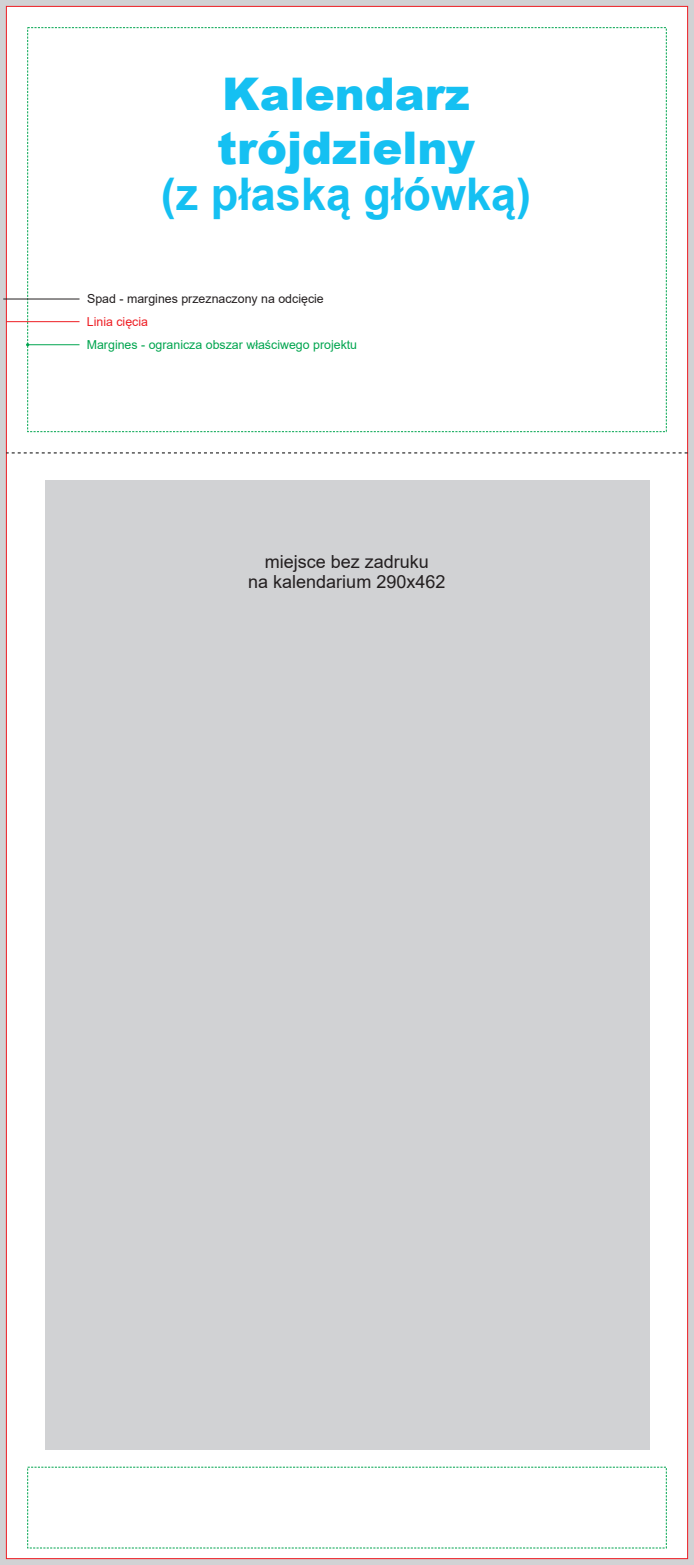
<style>
.page{position:relative;width:694px;height:1565px;background:#fff}
.page>*{position:absolute;margin:0;border:0;box-sizing:border-box;transform-origin:0 0}
.t1{font:900 45px/54.1px "Arial";color:#15c0f2}
.t2{font:700 45px "Arial";color:#15c0f2}
.t3{font:18px/20.1px "Arial";color:#231f20;text-align:center}
.t4{font:12.38px "Arial";color:#00a54f}
.t5{font:12.38px "Arial";color:#231f20}
.t6{font:12.38px "Arial";color:#ee1d23}
</style>
<div class="page">
<div style="left:0;top:0;width:693px;height:1565px;background:#d1d2d4"></div>
<div style="left:6px;top:6px;width:681px;height:1553px;background:#fff;border:1px solid #ee1d23"></div>
<div style="left:27px;top:27px;width:639px;height:405px;background:#fff;border:1px dashed #00a54f"></div>
<div style="left:45px;top:480px;width:603px;height:970px;background:#d1d2d4"></div>
<svg style="left:6px;top:453px;width:681px;height:1px"></svg>
<hr style="left:3px;top:299px;width:76px;height:1px;background:#231f20">
<hr style="left:6px;top:321px;width:73px;height:1px;background:#ee1d23">
<hr style="left:28px;top:344px;width:51px;height:1px;background:#00a54f">
<h1 class="t1" style="left:217px;top:65px;width:259px">Kalendarz trójdzielny</h1>
<h1 class="t2" style="left:161px;top:163px;width:371px">(z płaską główką)</h1>
<p class="t5" style="left:87px;top:291px;width:238px">Spad - margines przeznaczony na odcięcie</p>
<p class="t4" style="left:87px;top:336px;width:272px">Margines - ogranicza obszar właściwego projektu</p>
<p class="t6" style="left:87px;top:313px;width:63px">Linia cięcia</p>
<h2 class="t3" style="left:248px;top:552px;width:199px">miejsce bez zadruku<br>na kalendarium 290x462</h2>
</div>
